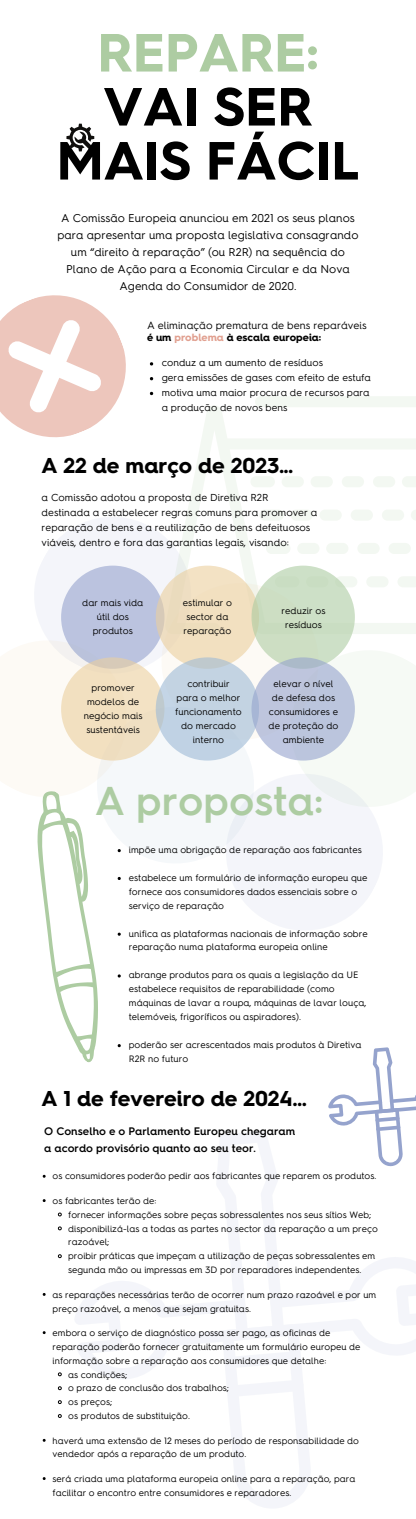
<style>
.page{position:relative;width:416px;height:1519px;background:#fff}
.page>*{position:absolute;margin:0;border:0;box-sizing:border-box;transform-origin:0 0}
.t1{font:700 53.77px/54px "Hurme Geometric Sans 4";color:#000;text-align:center}
.t2{font:600 40.27px "Hurme Geometric Sans 4";color:#adcca2}
.t3{font:700 21.6px "Hurme Geometric Sans 4";color:#000}
.t4{font:11.25px/17.1px "Hurme Geometric Sans 4";color:#000;text-align:center}
.t5{font:600 11.03px/16.4px "Hurme Geometric Sans 4";color:#000}
.t6{font:10.58px "Hurme Geometric Sans 4";color:#000}
.t7{font:700 10.58px "Hurme Geometric Sans 4";color:#000}
.t8{font:10.12px/15.1px "Hurme Geometric Sans 4";color:#000}
.t9{font:9.9px/14.8px "Hurme Geometric Sans 4";color:#000}
.t10{font:9.45px/14px "Hurme Geometric Sans 4";color:#000;text-align:center}
.t11{font:9.22px/14px "Hurme Geometric Sans 4";color:#000}
.s1{color:#adcca2}
.s2{color:#e1a090}
</style>
<div class="page">
<svg style="left:35px;top:517px;width:129px;height:156px;fill:#f4f5fa"></svg>
<svg style="left:150px;top:572px;width:123px;height:179px;fill:#fdfaf5"></svg>
<svg style="left:280px;top:639px;width:75px;height:122px"></svg>
<svg style="left:35px;top:629px;width:52px;height:125px"></svg>
<svg style="left:86px;top:729px;width:179px;height:50px;fill:#f5f8fa"></svg>
<svg style="left:214px;top:763px;width:169px;height:167px;fill:#f4f5fa"></svg>
<svg style="left:0;top:295px;width:126px;height:143px;fill:#edc6bc"></svg>
<svg style="left:5px;top:316px;width:100px;height:100px"></svg>
<svg style="left:164px;top:396px;width:251px;height:238px"></svg>
<div style="left:61px;top:566px;width:103px;height:103px;background:#bbc3df;border-radius:50%"></div>
<div style="left:155px;top:566px;width:104px;height:103px;background:#f2e0c0;border-radius:50%"></div>
<div style="left:251px;top:566px;width:103px;height:103px;background:#cddec3;border-radius:50%"></div>
<div style="left:61px;top:657px;width:103px;height:103px;background:#f2e0c0;border-radius:50%"></div>
<svg style="left:155px;top:657px;width:104px;height:103px;background:#c2d2e0"></svg>
<svg style="left:251px;top:657px;width:103px;height:103px;background:#bbc4dc"></svg>
<svg style="left:37px;top:791px;width:84px;height:272px"></svg>
<svg style="left:328px;top:1047px;width:87px;height:120px"></svg>
<svg style="left:231px;top:1425px;width:79px;height:83px"></svg>
<svg style="left:264px;top:1418px;width:42px;height:11px"></svg>
<svg style="left:217px;top:1111px;width:158px;height:107px"></svg>
<svg style="left:253px;top:1200px;width:162px;height:218px"></svg>
<svg style="left:57px;top:1218px;width:207px;height:218px"></svg>
<svg style="left:66px;top:124px;width:29px;height:28px"></svg>
<svg style="left:117px;top:849px;width:4px;height:3px"></svg>
<svg style="left:117px;top:877px;width:4px;height:3px"></svg>
<svg style="left:117px;top:932px;width:4px;height:4px"></svg>
<svg style="left:117px;top:974px;width:4px;height:3px"></svg>
<svg style="left:117px;top:1044px;width:4px;height:3px"></svg>
<svg style="left:58px;top:1212px;width:4px;height:4px"></svg>
<svg style="left:58px;top:1226px;width:4px;height:4px"></svg>
<svg style="left:58px;top:1254px;width:4px;height:4px"></svg>
<svg style="left:58px;top:1372px;width:4px;height:4px"></svg>
<svg style="left:58px;top:1386px;width:4px;height:4px"></svg>
<svg style="left:58px;top:1400px;width:4px;height:4px"></svg>
<svg style="left:58px;top:1414px;width:4px;height:4px"></svg>
<h1 class="t1" style="left:57px;top:26px;width:304px"><span class="s1">REPARE:<br></span>VAI SER<br>MAIS FÁCIL</h1>
<p class="t4" style="left:57px;top:209px;width:302px">A Comissão Europeia anunciou em 2021 os seus planos para apresentar uma proposta legislativa consagrando um “direito à reparação” (ou R2R) na sequência do Plano de Ação para a Economia Circular e da Nova Agenda do Consumidor de 2020.</p>
<h5 class="t6" style="left:147px;top:319px;width:221px">A eliminação prematura de bens reparáveis</h5>
<p class="t7" style="left:147px;top:331px;width:175px">é um <span class="s2">problema</span> à escala europeia:</p>
<h5 class="t9" style="left:161px;top:355px;width:162px">conduz a um aumento de resíduos</h5>
<p class="t9" style="left:161px;top:370px;width:210px">gera emissões de gases com efeito de estufa</p>
<p class="t9" style="left:161px;top:385px;width:209px">motiva uma maior procura de recursos para a produção de novos bens</p>
<p class="t3" style="left:42px;top:452px;width:253px">A 22 de março de 2023...</p>
<p class="t8" style="left:42px;top:490px;width:277px">a Comissão adotou a proposta de Diretiva R2R destinada a estabelecer regras comuns para promover a reparação de bens e a reutilização de bens defeituosos viáveis, dentro e fora das garantias legais, visando:</p>
<p class="t10" style="left:82px;top:596px;width:62px">dar mais vida útil dos produtos</p>
<p class="t10" style="left:183px;top:596px;width:50px">estimular o sector da reparação</p>
<p class="t10" style="left:281px;top:604px;width:45px">reduzir os resíduos</p>
<p class="t10" style="left:84px;top:681px;width:60px">promover modelos de negócio mais sustentáveis</p>
<p class="t10" style="left:187px;top:676px;width:44px">contribuir</p>
<p class="t10" style="left:175px;top:690px;width:68px">para o melhor funcionamento do mercado interno</p>
<p class="t10" style="left:268px;top:676px;width:71px">elevar o nível de defesa dos consumidores e de proteção do ambiente</p>
<p class="t2" style="left:94px;top:777px;width:230px">A proposta:</p>
<p class="t11" style="left:129px;top:843px;width:234px">impõe uma obrigação de reparação aos fabricantes</p>
<p class="t11" style="left:129px;top:870px;width:240px">estabelece um formulário de informação europeu que fornece aos consumidores dados essenciais sobre o serviço de reparação</p>
<p class="t11" style="left:129px;top:926px;width:240px">unifica as plataformas nacionais de informação sobre reparação numa plataforma europeia online</p>
<p class="t11" style="left:129px;top:968px;width:239px">abrange produtos para os quais a legislação da UE estabelece requisitos de reparabilidade (como máquinas de lavar a roupa, máquinas de lavar louça, telemóveis, frigoríficos ou aspiradores).</p>
<p class="t11" style="left:129px;top:1038px;width:234px">poderão ser acrescentados mais produtos à Diretiva<br>R2R no futuro</p>
<p class="t3" style="left:42px;top:1085px;width:266px">A 1 de fevereiro de 2024...</p>
<p class="t5" style="left:44px;top:1123px;width:252px">O Conselho e o Parlamento Europeu chegaram a acordo provisório quanto ao seu teor.</p>
<p class="t11" style="left:52px;top:1169px;width:325px">os consumidores poderão pedir aos fabricantes que reparem os produtos.</p>
<p class="t11" style="left:52px;top:1193px;width:105px">os fabricantes terão de:</p>
<p class="t11" style="left:68px;top:1207px;width:304px">fornecer informações sobre peças sobressalentes nos seus sítios Web;</p>
<p class="t11" style="left:68px;top:1221px;width:310px">disponibilizá-las a todas as partes no sector da reparação a um preço razoável;</p>
<p class="t11" style="left:68px;top:1249px;width:308px">proibir práticas que impeçam a utilização de peças sobressalentes em segunda mão ou impressas em 3D por reparadores independentes.</p>
<p class="t11" style="left:52px;top:1287px;width:325px">as reparações necessárias terão de ocorrer num prazo razoável e por um preço razoável, a menos que sejam gratuitas.</p>
<p class="t11" style="left:52px;top:1325px;width:309px">embora o serviço de diagnóstico possa ser pago, as oficinas de reparação poderão fornecer gratuitamente um formulário europeu de informação sobre a reparação aos consumidores que detalhe:</p>
<p class="t11" style="left:68px;top:1367px;width:61px">as condições;</p>
<p class="t11" style="left:68px;top:1381px;width:162px">o prazo de conclusão dos trabalhos;</p>
<p class="t11" style="left:68px;top:1395px;width:46px">os preços;</p>
<p class="t11" style="left:68px;top:1409px;width:123px">os produtos de substituição.</p>
<p class="t11" style="left:52px;top:1433px;width:307px">haverá uma extensão de 12 meses do período de responsabilidade do vendedor após a reparação de um produto.</p>
<p class="t11" style="left:52px;top:1471px;width:304px">será criada uma plataforma europeia online para a reparação, para facilitar o encontro entre consumidores e reparadores.</p>
</div>
